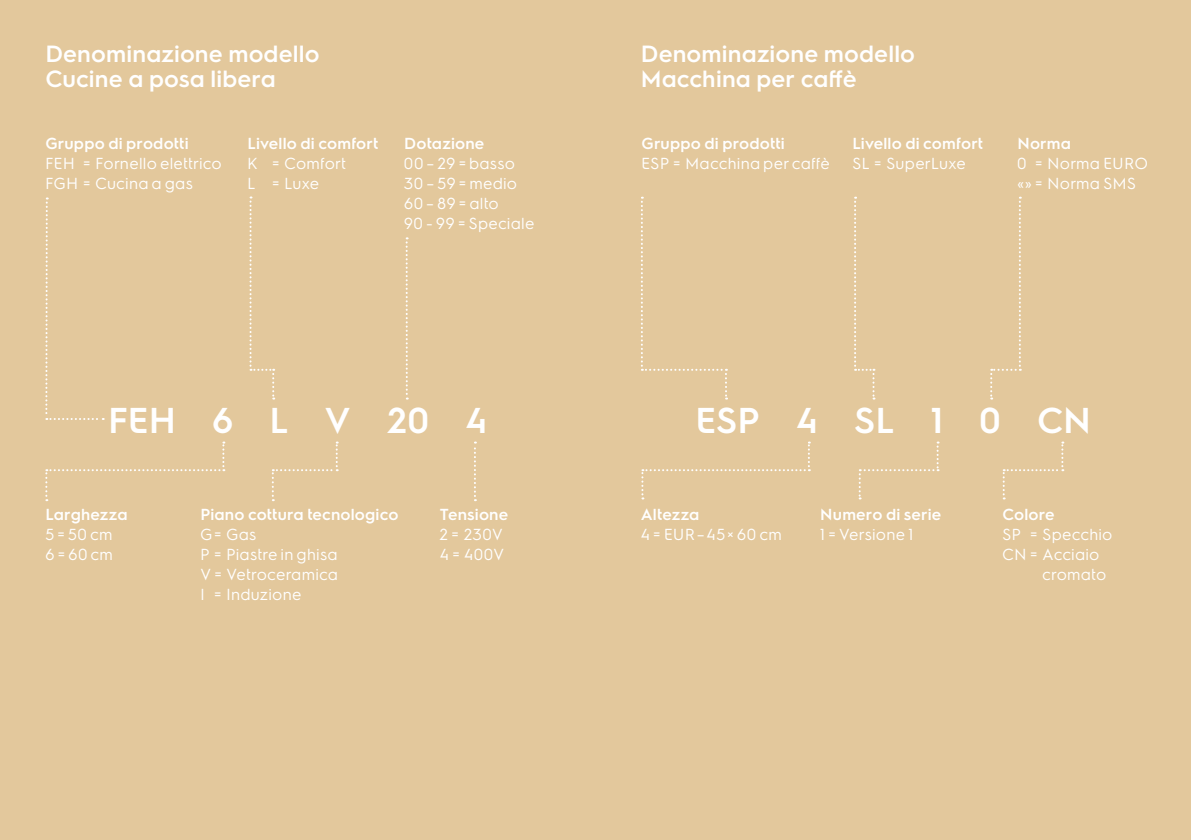
<style>
.page{position:relative;width:1191px;height:840px;background:#fff}
.page>*{position:absolute;margin:0;border:0;box-sizing:border-box;transform-origin:0 0}
.t1{font:600 36px "Electrolux Sans";letter-spacing:1em;color:#fff}
.t2{font:600 23.6px/25px "Electrolux Sans";letter-spacing:.005em;color:#fff}
.t3{font:16px/20px "Electrolux Sans";letter-spacing:.01em;color:#fff}
.t4{font:600 16px "Electrolux Sans";letter-spacing:.01em;color:#fff}
</style>
<div class="page">
<div style="left:0;top:0;width:595px;height:839px;background:#e3c89c"></div>
<div style="left:595px;top:0;width:596px;height:839px;background:#e3c89c"></div>
<svg style="left:45px;top:441px;width:179px;height:60px"></svg>
<svg style="left:272px;top:441px;width:66px;height:60px"></svg>
<svg style="left:45px;top:197px;width:59px;height:223px"></svg>
<svg style="left:474px;top:441px;width:2px;height:60px"></svg>
<svg style="left:406px;top:237px;width:2px;height:162px"></svg>
<svg style="left:249px;top:196px;width:25px;height:203px"></svg>
<svg style="left:641px;top:196px;width:86px;height:203px"></svg>
<svg style="left:641px;top:441px;width:169px;height:58px"></svg>
<svg style="left:990px;top:196px;width:30px;height:203px"></svg>
<svg style="left:854px;top:196px;width:20px;height:203px"></svg>
<svg style="left:1002px;top:441px;width:61px;height:58px"></svg>
<svg style="left:858px;top:441px;width:80px;height:58px"></svg>
<h2 class="t2" style="left:45px;top:39px;width:276px">Denominazione modello<br>Cucine a posa libera</h2>
<p class="t4" style="left:45px;top:132px;width:145px">Gruppo di prodotti</p>
<p class="t3" style="left:45px;top:152px;width:178px">FEH = Fornello elettrico<br>FGH = Cucina a gas</p>
<p class="t4" style="left:247px;top:132px;width:132px">Livello di comfort</p>
<p class="t3" style="left:247px;top:152px;width:100px">K = Comfort<br>L = Luxe</p>
<p class="t4" style="left:404px;top:132px;width:82px">Dotazione</p>
<p class="t3" style="left:404px;top:152px;width:132px">00 – 29 = basso<br>30 – 59 = medio<br>60 – 89 = alto<br>90 - 99 = Speciale</p>
<h1 class="t1" style="left:108px;top:395px;width:381px">FEH6LV204</h1>
<p class="t4" style="left:45px;top:503px;width:84px">Larghezza</p>
<p class="t3" style="left:45px;top:523px;width:69px">5 = 50 cm<br>6 = 60 cm</p>
<p class="t4" style="left:200px;top:503px;width:200px">Piano cottura tecnologico</p>
<p class="t3" style="left:200px;top:523px;width:140px">G= Gas<br>P = Piastre in ghisa<br>V = Vetroceramica<br>I = Induzione</p>
<p class="t4" style="left:440px;top:503px;width:70px">Tensione</p>
<p class="t3" style="left:440px;top:523px;width:66px">2 = 230V<br>4 = 400V</p>
<h2 class="t2" style="left:641px;top:39px;width:276px">Denominazione modello<br>Macchina per caffè</h2>
<p class="t4" style="left:641px;top:132px;width:145px">Gruppo di prodotti</p>
<p class="t3" style="left:641px;top:152px;width:190px">ESP = Macchina per caffè</p>
<p class="t4" style="left:852px;top:132px;width:132px">Livello di comfort</p>
<p class="t3" style="left:852px;top:152px;width:115px">SL = SuperLuxe</p>
<p class="t4" style="left:1017px;top:132px;width:55px">Norma</p>
<p class="t3" style="left:1017px;top:152px;width:132px">0 = Norma EURO «» = Norma SMS</p>
<h1 class="t1" style="left:695px;top:395px;width:397px">ESP4SL10CN</h1>
<p class="t4" style="left:641px;top:503px;width:60px">Altezza</p>
<p class="t3" style="left:641px;top:523px;width:143px">4 = EUR–45× 60 cm</p>
<p class="t4" style="left:820px;top:503px;width:123px">Numero di serie</p>
<p class="t3" style="left:820px;top:523px;width:95px">1 = Versione 1</p>
<p class="t4" style="left:1002px;top:503px;width:54px">Colore</p>
<p class="t3" style="left:1002px;top:523px;width:112px">SP = Specchio</p>
<p class="t3" style="left:1002px;top:543px;width:99px">CN = Acciaio</p>
<p class="t3" style="left:1042px;top:563px;width:66px">cromato</p>
</div>
